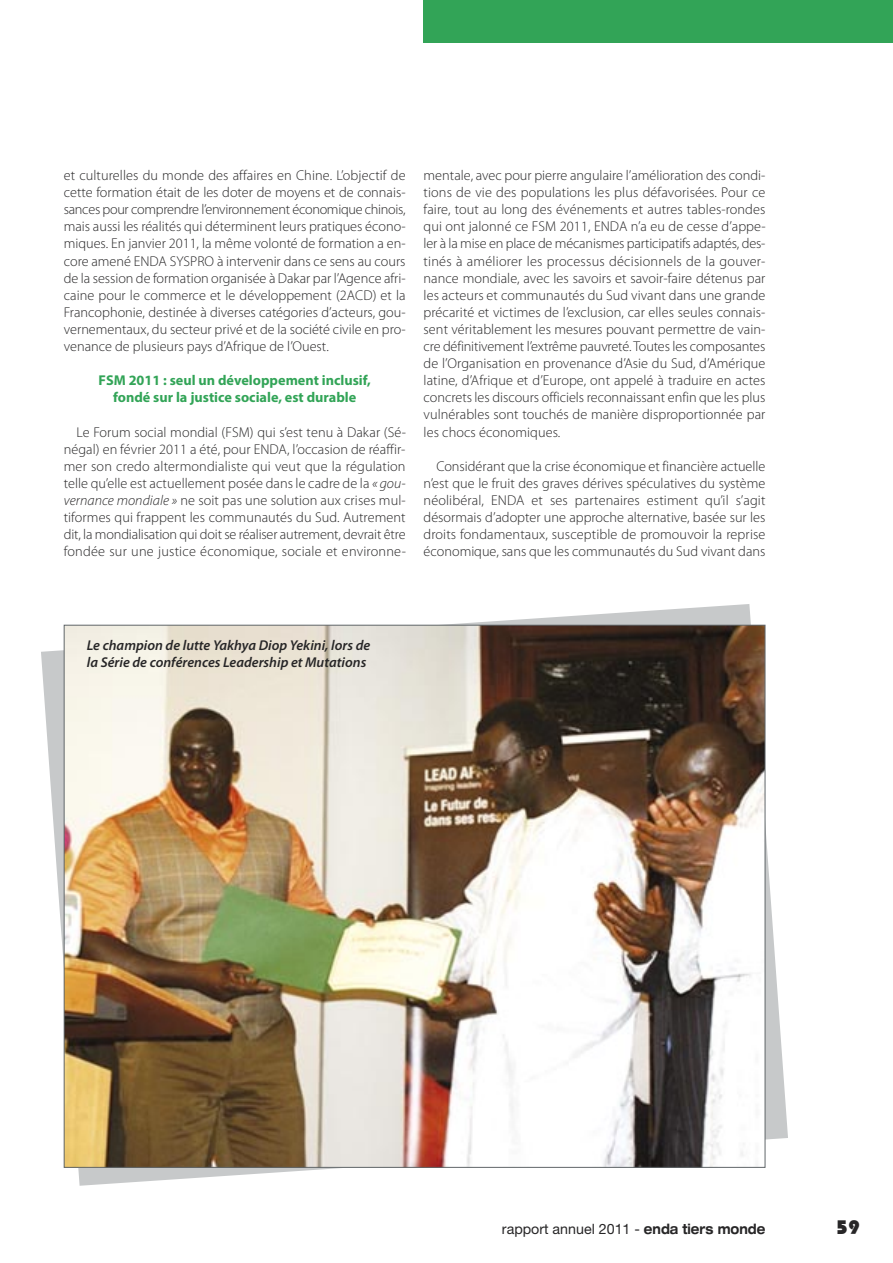
<style>
.page{position:relative;width:893px;height:1263px;background:#fff}
.page>*{position:absolute;margin:0;border:0;box-sizing:border-box;transform-origin:0 0}
.t1{font:19.5px "Bahamas Heavy Plain";color:#272627}
.t2{font:300 14.25px/17.1px "Myriad Pro";color:#272627;text-align:justify}
.t3{font:italic 600 14.25px/17.1px "Myriad Pro";color:#272627}
.t4{font:700 14.25px/17.1px "Myriad Pro";color:#32a457;text-align:center}
.t5{font:14.25px "Helvetica Neue";color:#272627}
.s1{font-style:italic}
.s2{font-weight:700;font-stretch:expanded}
</style>
<div class="page">
<div style="left:423px;top:0;width:470px;height:43px;background:#32a457"></div>
<svg style="left:41px;top:604px;width:747px;height:582px"></svg>
<img style="left:66px;top:627px;width:697px;height:539px">
<p class="t2" style="left:64px;top:168px;width:343px">et culturelles du monde des affaires en Chine. L’objectif de cette formation était de les doter de moyens et de connais&shy;sances pour comprendre l’environnement économique chinois, mais aussi les réalités qui déterminent leurs pratiques écono&shy;miques. En janvier 2011, la même volonté de formation a en&shy;core amené ENDA SYSPRO à intervenir dans ce sens au cours de la session de formation organisée à Dakar par l’Agence afri&shy;caine pour le commerce et le développement (2ACD) et la Francophonie, destinée à diverses catégories d’acteurs, gou&shy;vernementaux, du secteur privé et de la société civile en pro&shy;venance de plusieurs pays d’Afrique de l’Ouest.</p>
<p class="t4" style="left:99px;top:371px;width:274px">FSM 2011 : seul un développement inclusif, fondé sur la justice sociale, est durable</p>
<p class="t2" style="left:64px;top:424px;width:344px;text-indent:13px">Le Forum social mondial (FSM) qui s’est tenu à Dakar (Sé&shy;négal) en février 2011 a été, pour ENDA, l’occasion de réaffir&shy;mer son credo altermondialiste qui veut que la régulation telle qu’elle est actuellement posée dans le cadre de la <span class="s1">« gou&shy;vernance mondiale »</span> ne soit pas une solution aux crises mul&shy;tiformes qui frappent les communautés du Sud. Autrement dit, la mondialisation qui doit se réaliser autrement, devrait être fondée sur une justice économique, sociale et environne-</p>
<p class="t2" style="left:424px;top:168px;width:344px">mentale, avec pour pierre angulaire l’amélioration des condi&shy;tions de vie des populations les plus défavorisées. Pour ce faire, tout au long des événements et autres tables-rondes qui ont jalonné ce FSM 2011, ENDA n’a eu de cesse d’appe&shy;ler à la mise en place de mécanismes participatifs adaptés, des&shy;tinés à améliorer les processus décisionnels de la gouver&shy;nance mondiale, avec les savoirs et savoir-faire détenus par les acteurs et communautés du Sud vivant dans une grande précarité et victimes de l’exclusion, car elles seules connais&shy;sent véritablement les mesures pouvant permettre de vain&shy;cre définitivement l’extrême pauvreté. Toutes les composantes de l’Organisation en provenance d’Asie du Sud, d’Amérique latine, d’Afrique et d’Europe, ont appelé à traduire en actes concrets les discours officiels reconnaissant enfin que les plus vulnérables sont touchés de manière disproportionnée par les chocs économiques.</p>
<p class="t2" style="left:424px;top:459px;width:343px;text-indent:13px">Considérant que la crise économique et financière actuelle n’est que le fruit des graves dérives spéculatives du système néolibéral, ENDA et ses partenaires estiment qu’il s’agit désormais d’adopter une approche alternative, basée sur les droits fondamentaux, susceptible de promouvoir la reprise économique, sans que les communautés du Sud vivant dans</p>
<p class="t3" style="left:87px;top:638px;width:285px">Le champion de lutte Yakhya Diop Yekini, lors de la Série de conférences Leadership et Mutations</p>
<p class="t5" style="left:502px;top:1221px;width:265px">rapport annuel 2011 - <span class="s2">enda tiers monde</span></p>
<h1 class="t1" style="left:836px;top:1216px;width:25px">59</h1>
</div>
